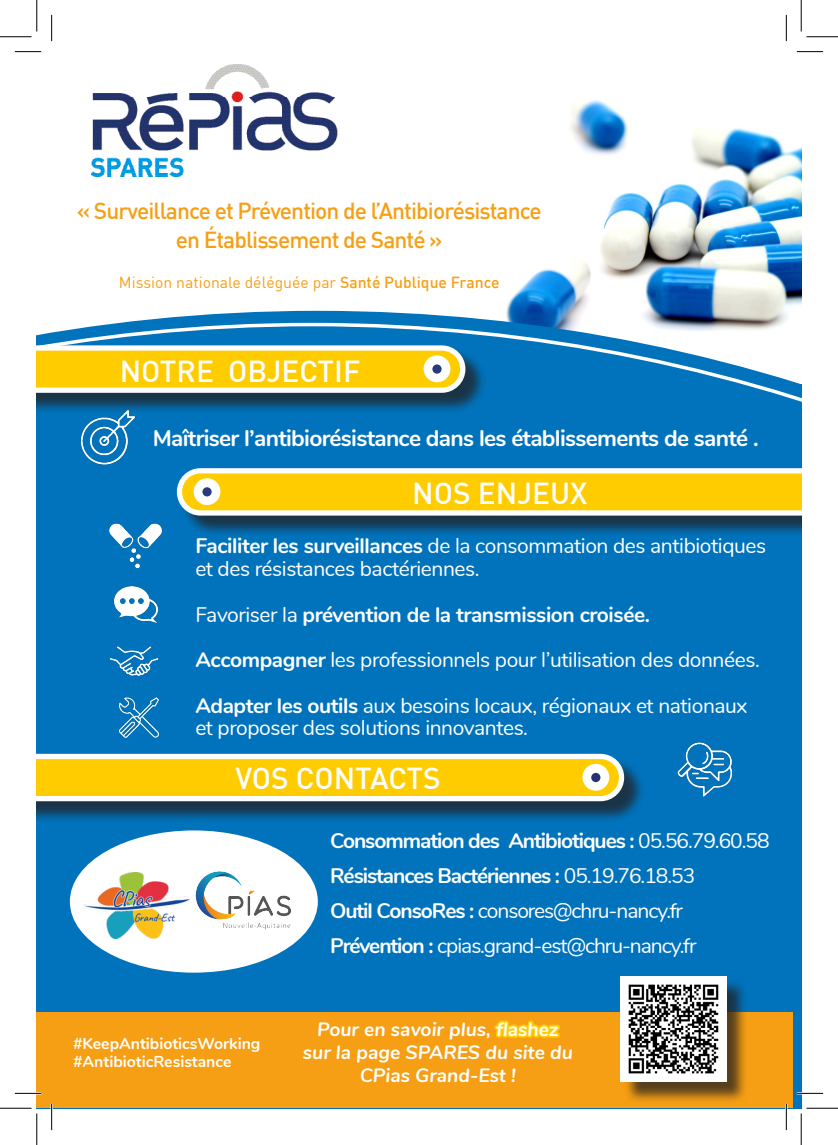
<style>
.page{position:relative;width:838px;height:1145px;background:#fff}
.page>*{position:absolute;margin:0;border:0;box-sizing:border-box;transform-origin:0 0}
.t1{font:500 29.75px "DIN";color:#fff}
.t2{font:500 22.75px/29.4px "DIN";letter-spacing:-.04em;color:#f69f14;text-align:center}
.t3{font:700 22.75px "Nunito";letter-spacing:-.03em;color:#fff}
.t4{font:21px/22.8px "Nunito";letter-spacing:-.02em;color:#fff}
.t5{font:700 21px "Nunito";letter-spacing:-.05em;color:#fff}
.t6{font:21px "Nunito";letter-spacing:-.05em;color:#fff}
.t7{font:700 21px "Nunito";letter-spacing:-.02em;color:#fff}
.t8{font:italic 700 19.25px/23.1px "Nunito";color:#fff;text-align:center}
.t9{font:15.75px "DIN";color:#f69f14}
.t10{font:700 15.75px "Nunito";color:#fff}
.s1{font-weight:500}
.s2{font-weight:700}
.s3{font-weight:400}
.s4{color:#fc0}
</style>
<div class="page">
<img style="left:506px;top:100px;width:295px;height:211px">
<div style="left:37px;top:323px;width:764px;height:785px;background:#0073bc"></div>
<img style="left:92px;top:64px;width:246px;height:112px">
<div style="left:70px;top:830px;width:248px;height:143px;background:#fff;border-radius:50%"></div>
<div style="left:180px;top:471px;width:621px;height:67px;background:#231f20;opacity:.75"></div>
<svg style="left:177px;top:468px;width:624px;height:48px"></svg>
<div style="left:194px;top:478px;width:26px;height:27px;background:#fff;border-radius:50%"></div>
<div style="left:202px;top:487px;width:10px;height:9px;background:#273a7c;border-radius:50%"></div>
<div style="left:37px;top:348px;width:450px;height:67px;background:#231f20;opacity:.75"></div>
<svg style="left:37px;top:345px;width:428px;height:48px"></svg>
<div style="left:423px;top:355px;width:27px;height:27px;background:#fff;border-radius:50%"></div>
<div style="left:432px;top:364px;width:9px;height:10px;background:#273a7c;border-radius:50%"></div>
<img style="left:668px;top:734px;width:77px;height:64px">
<div style="left:37px;top:756px;width:608px;height:67px;background:#231f20;opacity:.75"></div>
<svg style="left:37px;top:754px;width:587px;height:47px"></svg>
<div style="left:582px;top:764px;width:27px;height:27px;background:#fff;border-radius:50%"></div>
<div style="left:591px;top:773px;width:9px;height:9px;background:#282f73;border-radius:50%"></div>
<img style="left:74px;top:407px;width:69px;height:59px">
<img style="left:195px;top:853px;width:96px;height:77px">
<img style="left:77px;top:872px;width:113px;height:66px">
<div style="left:37px;top:1012px;width:755px;height:96px;background:#f69f14"></div>
<div style="left:623px;top:979px;width:124px;height:124px;background:#231f20;opacity:.75"></div>
<img style="left:620px;top:976px;width:106px;height:106px">
<img style="left:105px;top:520px;width:60px;height:48px">
<img style="left:110px;top:582px;width:52px;height:43px">
<img style="left:104px;top:642px;width:61px;height:40px">
<img style="left:113px;top:695px;width:52px;height:43px">
<hr style="left:15px;top:1092px;width:26px;height:2px;background:#fff">
<hr style="left:796px;top:1092px;width:27px;height:2px;background:#fff">
<hr style="left:51px;top:1104px;width:2px;height:26px;background:#fff">
<hr style="left:785px;top:1104px;width:2px;height:26px;background:#fff">
<svg style="left:15px;top:51px;width:26px;height:1px"></svg>
<svg style="left:796px;top:51px;width:27px;height:1px"></svg>
<svg style="left:15px;top:1093px;width:26px;height:1px"></svg>
<svg style="left:796px;top:1093px;width:27px;height:1px"></svg>
<svg style="left:51px;top:15px;width:1px;height:26px"></svg>
<svg style="left:51px;top:1104px;width:1px;height:26px"></svg>
<svg style="left:786px;top:15px;width:1px;height:26px"></svg>
<svg style="left:786px;top:1104px;width:1px;height:26px"></svg>
<hr style="left:0;top:36px;width:32px;height:1px;background:#000">
<hr style="left:806px;top:36px;width:31px;height:1px;background:#000">
<hr style="left:0;top:1108px;width:32px;height:1px;background:#000">
<hr style="left:806px;top:1108px;width:31px;height:1px;background:#000">
<hr style="left:36px;top:0;width:1px;height:31px;background:#000">
<hr style="left:36px;top:1113px;width:1px;height:32px;background:#000">
<hr style="left:800px;top:0;width:1px;height:31px;background:#000">
<hr style="left:800px;top:1113px;width:1px;height:32px;background:#000">
<p class="t2" style="left:77px;top:195px;width:466px">« Surveillance et Prévention de l’Antibiorésistance en Établissement de Santé »</p>
<p class="t9" style="left:119px;top:272px;width:382px">Mission nationale déléguée par <span class="s1">Santé Publique France</span></p>
<p class="t1" style="left:120px;top:352px;width:242px">NOTRE OBJECTIF</p>
<p class="t3" style="left:153px;top:422px;width:607px">Maîtriser l’antibiorésistance dans les établissements de santé .</p>
<p class="t1" style="left:412px;top:474px;width:177px">NOS ENJEUX</p>
<p class="t4" style="left:195px;top:534px;width:572px"><span class="s2">Faciliter les surveillances</span> de la consommation des antibiotiques et des résistances bactériennes.</p>
<p class="t7" style="left:195px;top:599px;width:456px"><span class="s3">Favoriser la</span> prévention de la transmission croisée.</p>
<p class="t4" style="left:195px;top:647px;width:566px"><span class="s2">Accompagner</span> les professionnels pour l’utilisation des données.</p>
<p class="t4" style="left:195px;top:693px;width:553px"><span class="s2">Adapter les outils</span> aux besoins locaux, régionaux et nationaux et proposer des solutions innovantes.</p>
<p class="t1" style="left:235px;top:759px;width:207px">VOS CONTACTS</p>
<p class="t10" style="left:73px;top:1031px;width:189px">#KeepAntibioticsWorking</p>
<p class="t10" style="left:73px;top:1050px;width:160px">#AntibioticResistance</p>
<p class="t5" style="left:330px;top:825px;width:441px">Consommation des Antibiotiques : <span class="s3">05.56.79.60.58</span></p>
<p class="t5" style="left:330px;top:860px;width:367px">Résistances Bactériennes : <span class="s3">05.19.76.18.53</span></p>
<p class="t6" style="left:330px;top:895px;width:354px"><span class="s2">Outil ConsoRes :</span> consores@chru-nancy.fr</p>
<p class="t6" style="left:330px;top:930px;width:368px"><span class="s2">Prévention :</span> cpias.grand-est@chru-nancy.fr</p>
<p class="t8" style="left:303px;top:1017px;width:271px">Pour en savoir plus, <span class="s4">flashez </span>sur la page SPARES du site du<br>CPias Grand-Est !</p>
</div>
